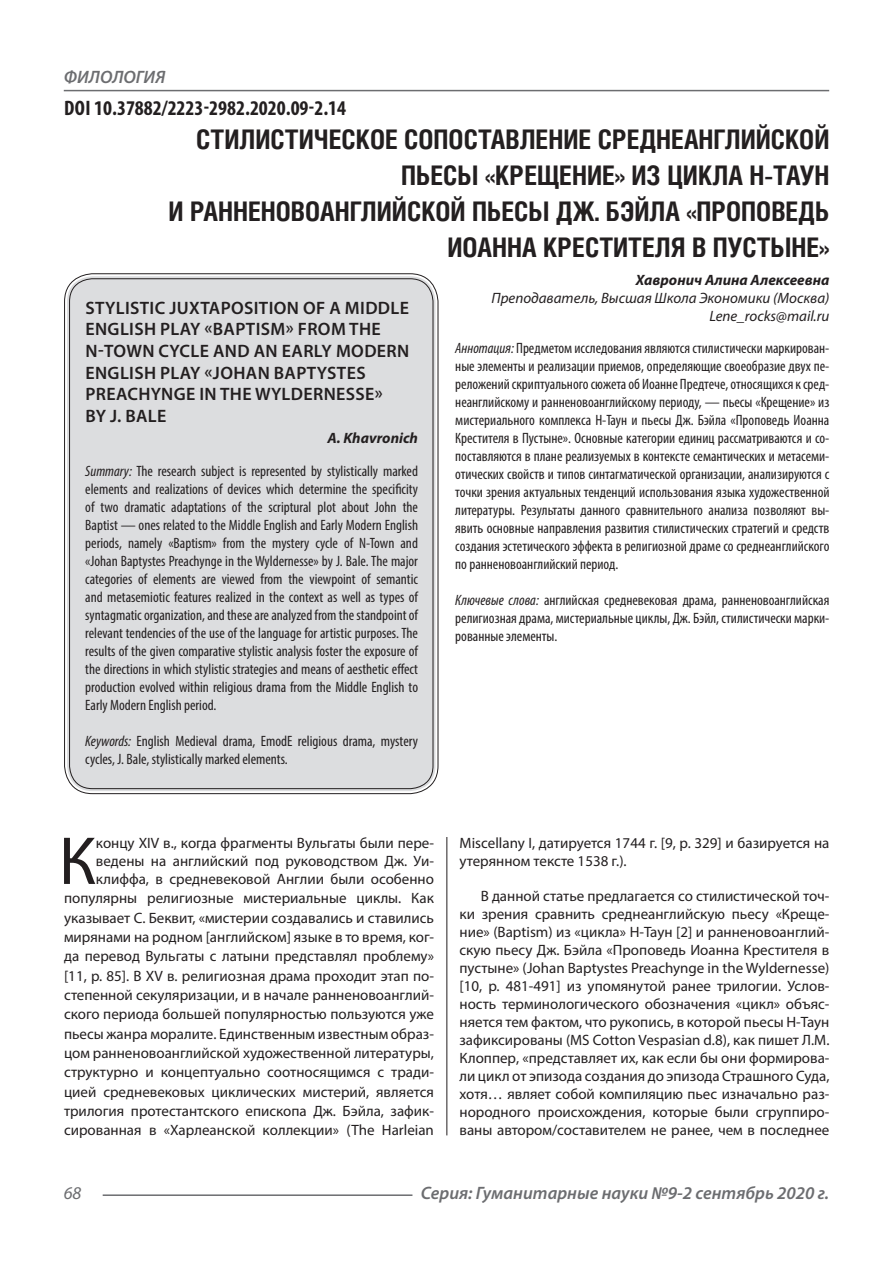
<style>
.page{position:relative;width:893px;height:1263px;background:#fff}
.page>*{position:absolute;margin:0;border:0;box-sizing:border-box;transform-origin:0 0}
.Статья_текст_первый{font:68.4px "Myriad Pro";color:#231f20}
.Статья_название{font:700 27px/36px "Helios Cond C";color:#231f20;text-align:right}
.ДОИ{font:700 condensed 21px "Myriad Pro";color:#231f20}
.Статья_название_англ{font:600 18px/21.6px "Myriad Pro";letter-spacing:.02em;color:#231f20}
.t1{font:italic 600 18px "Myriad Pro";color:#6c6d70}
.t2{font:italic 18px "Myriad Pro";color:#6c6d70}
.Статья_аннотация_тек{font:condensed 15px/18px "Myriad Pro";color:#231f20;text-align:justify}
.Статья_аннотация_анг{font:condensed 15px/18px "Myriad Pro";color:#231f20;text-align:justify}
.Статья_текст_первый-2{font:15px/19.2px "Myriad Pro";color:#231f20;text-align:right}
.Статья_текст{font:15px/18px "Myriad Pro";color:#231f20;text-align:justify}
.Статья_автор_инфо{font:italic 15px "Myriad Pro";color:#231f20}
.Статья_автор_инфо-2{font:italic 700 15px "Myriad Pro";color:#231f20}
.Статья_автор_англ{font:italic 700 15px "Myriad Pro";color:#231f20}
.s1{font-style:italic}
</style>
<div class="page">
<hr style="left:446px;top:128px;width:1px;height:1007px;background:#231f20">
<hr style="left:103px;top:1194px;width:309px;height:2px;background:#6c6d70">
<hr style="left:64px;top:90px;width:765px;height:1px;background:#6c6d70">
<div style="left:443px;top:127px;width:11px;height:710px;background:#fff"></div>
<div style="left:67px;top:276px;width:368px;height:515px;background:#dcdddf;border-radius:26px"></div>
<p class="t1" style="left:64px;top:66px;width:103px">ФИЛОЛОГИЯ</p>
<p class="ДОИ" style="left:64px;top:95px;width:283px">DOI 10.37882/2223-2982.2020.09-2.14</p>
<p class="Статья_название" style="left:168px;top:121px;width:662px">СТИЛИСТИЧЕСКОЕ СОПОСТАВЛЕНИЕ СРЕДНЕАНГЛИЙСКОЙ ПЬЕСЫ «КРЕЩЕНИЕ» ИЗ ЦИКЛА Н-ТАУН<br>И РАННЕНОВОАНГЛИЙСКОЙ ПЬЕСЫ ДЖ. БЭЙЛА «ПРОПОВЕДЬ ИОАННА КРЕСТИТЕЛЯ В ПУСТЫНЕ»</p>
<p class="Статья_автор_инфо-2" style="left:636px;top:270px;width:195px">Хавронич Алина Алексеевна</p>
<p class="Статья_автор_инфо" style="left:492px;top:288px;width:339px">Преподаватель, Высшая Школа Экономики (Москва)</p>
<p class="Статья_автор_инфо" style="left:710px;top:306px;width:121px">Lene_rocks@mail.ru</p>
<p class="Статья_аннотация_тек" style="left:455px;top:339px;width:376px"><span class="s1">Аннотация:</span> Предметом исследования являются стилистически маркирован&shy;ные элементы и реализации приемов, определяющие своеобразие двух пе&shy;реложений скриптуального сюжета об Иоанне Предтече, относящихся к сред&shy;неанглийскому и ранненовоанглийскому периоду, — пьесы «Крещение» из мистериального комплекса Н-Таун и пьесы Дж. Бэйла «Проповедь Иоанна Крестителя в Пустыне». Основные категории единиц рассматриваются и со&shy;поставляются в плане реализуемых в контексте семантических и метасеми&shy;отических свойств и типов синтагматической организации, анализируются с точки зрения актуальных тенденций использования языка художественной литературы. Результаты данного сравнительного анализа позволяют вы&shy;явить основные направления развития стилистических стратегий и средств создания эстетического эффекта в религиозной драме со среднеанглийского по ранненовоанглийский период.</p>
<p class="Статья_аннотация_тек" style="left:455px;top:591px;width:376px"><span class="s1">Ключевые слова:</span> английская средневековая драма, ранненовоанглийская религиозная драма, мистериальные циклы, Дж. Бэйл, стилистически марки&shy;рованные элементы.</p>
<p class="Статья_название_англ" style="left:85px;top:296px;width:325px">STYLISTIC JUXTAPOSITION OF A MIDDLE<br>ENGLISH PLAY «BAPTISM» FROM THE<br>N-TOWN CYCLE AND AN EARLY MODERN<br>ENGLISH PLAY «JOHAN BAPTYSTES<br>PREACHYNGE IN THE WYLDERNESSE»<br>BY J. BALE</p>
<p class="Статья_автор_англ" style="left:327px;top:429px;width:92px">A. Khavronich</p>
<p class="Статья_аннотация_анг" style="left:85px;top:462px;width:334px"><span class="s1">Summary:</span> The research subject is represented by stylistically marked elements and realizations of devices which determine the specificity of two dramatic adaptations of the scriptural plot about John the Baptist — ones related to the Middle English and Early Modern English periods, namely «Baptism» from the mystery cycle of N-Town and «Johan Baptystes Preachynge in the Wyldernesse» by J. Bale. The major categories of elements are viewed from the viewpoint of semantic and metasemiotic features realized in the context as well as types of syntagmatic organization, and these are analyzed from the standpoint of relevant tendencies of the use of the language for artistic purposes. The results of the given comparative stylistic analysis foster the exposure of the directions in which stylistic strategies and means of aesthetic effect production evolved within religious drama from the Middle English to Early Modern English period.</p>
<p class="Статья_аннотация_анг" style="left:85px;top:732px;width:334px"><span class="s1">Keywords:</span> English Medieval drama, EmodE religious drama, mystery cycles, J. Bale, stylistically marked elements.</p>
<p class="Статья_текст_первый-2" style="left:64px;top:833px;width:371px">концу XIV в., когда фрагменты Вульгаты были пере&shy;ведены на английский под руководством Дж. Уи&shy;клиффа, в средневековой Англии были особенно популярны религиозные мистериальные циклы. Как указывает С. Беквит, «мистерии создавались и ставились мирянами на родном [английском] языке в то время, ког&shy;да перевод Вульгаты с латыни представлял проблему» [11, p. 85]. В XV в. религиозная драма проходит этап по&shy;степенной секуляризации, и в начале ранненовоанглий&shy;ского периода большей популярностью пользуются уже пьесы жанра моралите. Единственным известным образ&shy;цом ранненовоанглийской художественной литературы, структурно и концептуально соотносящимся с тради&shy;цией средневековых циклических мистерий, является трилогия протестантского епископа Дж. Бэйла, зафик&shy;сированная в «Харлеанской коллекции» (The Harleian</p>
<p class="Статья_текст_первый-2" style="left:459px;top:833px;width:371px;line-height:18px;text-align:left">Miscellany I, датируется 1744 г. [9, p. 329] и базируется на утерянном тексте 1538 г.).</p>
<p class="Статья_текст_первый" style="left:59px;top:819px;width:39px">К</p>
<p class="Статья_текст" style="left:459px;top:887px;width:371px;text-indent:21px">В данной статье предлагается со стилистической точ&shy;ки зрения сравнить среднеанглийскую пьесу «Креще&shy;ние» (Baptism) из «цикла» Н-Таун [2] и ранненовоанглий&shy;скую пьесу Дж. Бэйла «Проповедь Иоанна Крестителя в пустыне» (Johan Baptystes Preachynge in the Wyldernesse) [10, p. 481-491] из упомянутой ранее трилогии. Услов&shy;ность терминологического обозначения «цикл» объяс&shy;няется тем фактом, что рукопись, в которой пьесы Н-Таун зафиксированы (MS Cotton Vespasian d.8), как пишет Л.М.<br>Клоппер, «представляет их, как если бы они формирова&shy;ли цикл от эпизода создания до эпизода Страшного Суда, хотя… являет собой компиляцию пьес изначально раз&shy;нородного происхождения, которые были сгруппиро&shy;ваны автором/составителем не ранее, чем в последнее</p>
<p class="t2" style="left:64px;top:1182px;width:19px">68</p>
<p class="t1" style="left:421px;top:1182px;width:410px">Серия: Гуманитарные науки №9-2 сентябрь 2020 г.</p>
</div>
